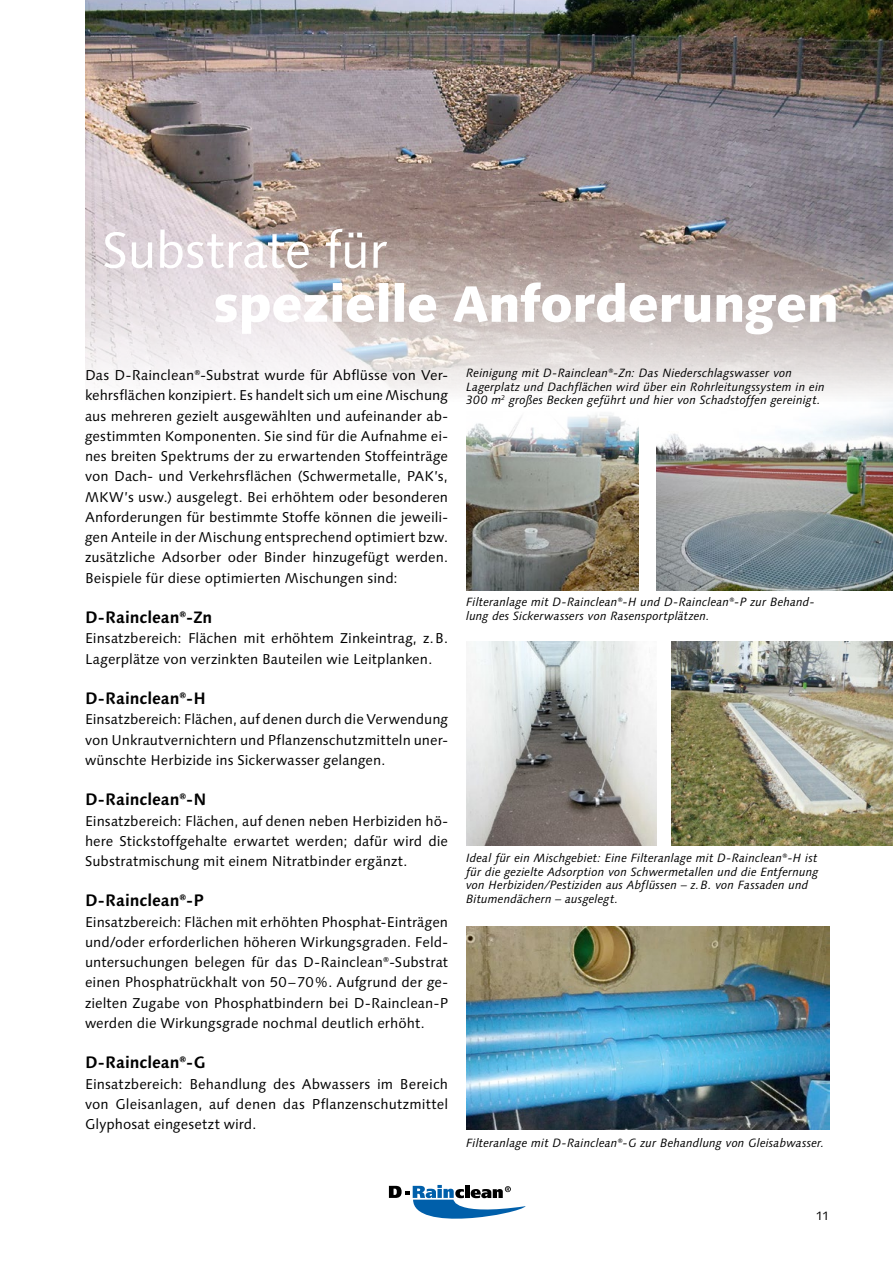
<style>
.page{position:relative;width:893px;height:1263px;background:#fff}
.page>*{position:absolute;margin:0;border:0;box-sizing:border-box;transform-origin:0 0}
.t1{font:800 51px "Syntax Next LT Pro";letter-spacing:-.015em;color:#fff}
.t2{font:51px "Syntax Next LT Pro";letter-spacing:-.015em;color:#fff}
.t3{font:700 16.5px "Syntax Next LT Pro";letter-spacing:-.005em;color:#000}
.t4{font:14.25px/20.2px "Syntax Next LT Pro";letter-spacing:.005em;color:#000;text-align:justify}
.t5{font:italic 12px/13.5px "Syntax Next LT Pro";color:#000}
.t6{font:12px "Syntax Next LT Pro";color:#000}
</style>
<div class="page">
<svg style="left:389px;top:1185px;width:137px;height:34px"></svg>
<img style="left:85px;top:0;width:808px;height:395px">
<img style="left:657px;top:395px;width:236px;height:195px">
<img style="left:466px;top:413px;width:173px;height:177px">
<img style="left:466px;top:641px;width:191px;height:204px">
<img style="left:671px;top:641px;width:222px;height:204px">
<img style="left:466px;top:927px;width:363px;height:202px">
<h1 class="t2" style="left:102px;top:218px;width:287px">Substrate für</h1>
<h1 class="t1" style="left:213px;top:271px;width:627px">spezielle Anforderungen</h1>
<p class="t4" style="left:85px;top:365px;width:365px">Das D-Rainclean®-Substrat wurde für Abflüsse von Ver&shy;kehrsflächen konzipiert. Es handelt sich um eine Mischung aus mehreren gezielt ausgewählten und aufeinander ab&shy;gestimmten Komponenten. Sie sind für die Aufnahme ei&shy;nes breiten Spektrums der zu erwartenden Stoffeinträge von Dach- und Verkehrsflächen (Schwermetalle, PAK’s, MKW’s usw.) ausgelegt. Bei erhöhtem oder besonderen Anforderungen für bestimmte Stoffe können die jeweili&shy;gen Anteile in der Mischung entsprechend optimiert bzw. zusätzliche Adsorber oder Binder hinzugefügt werden.<br>Beispiele für diese optimierten Mischungen sind:</p>
<p class="t3" style="left:85px;top:607px;width:129px">D-Rainclean®-Zn</p>
<p class="t4" style="left:85px;top:628px;width:365px">Einsatzbereich: Flächen mit erhöhtem Zinkeintrag, z.B.<br>Lagerplätze von verzinkten Bauteilen wie Leitplanken.</p>
<p class="t3" style="left:85px;top:688px;width:122px">D-Rainclean®-H</p>
<p class="t4" style="left:85px;top:709px;width:365px">Einsatzbereich: Flächen, auf denen durch die Verwendung von Unkrautvernichtern und Pflanzenschutzmitteln uner&shy;wünschte Herbizide ins Sickerwasser gelangen.</p>
<p class="t3" style="left:85px;top:789px;width:123px">D-Rainclean®-N</p>
<p class="t4" style="left:85px;top:810px;width:365px">Einsatzbereich: Flächen, auf denen neben Herbiziden hö&shy;here Stickstoffgehalte erwartet werden; dafür wird die Substratmischung mit einem Nitratbinder ergänzt.</p>
<p class="t3" style="left:85px;top:890px;width:120px">D-Rainclean®-P</p>
<p class="t4" style="left:85px;top:911px;width:365px">Einsatzbereich: Flächen mit erhöhten Phosphat-Einträgen und/oder erforderlichen höheren Wirkungsgraden. Feld&shy;untersuchungen belegen für das D-Rainclean®-Substrat einen Phosphatrückhalt von 50–70%. Aufgrund der ge&shy;zielten Zugabe von Phosphatbindern bei D-Rainclean-P werden die Wirkungsgrade nochmal deutlich erhöht.</p>
<p class="t3" style="left:85px;top:1052px;width:122px">D-Rainclean®-G</p>
<p class="t4" style="left:85px;top:1073px;width:365px">Einsatzbereich: Behandlung des Abwassers im Bereich von Gleisanlagen, auf denen das Pflanzenschutzmittel Glyphosat eingesetzt wird.</p>
<p class="t5" style="left:466px;top:366px;width:360px">Reinigung mit D-Rainclean®-Zn: Das Niederschlagswasser von<br>Lagerplatz und Dachflächen wird über ein Rohrleitungssystem in ein<br>300 m<sup>2</sup> großes Becken geführt und hier von Schadstoffen gereinigt.</p>
<p class="t5" style="left:466px;top:595px;width:350px">Filteranlage mit D-Rainclean®-H und D-Rainclean®-P zur Behand&shy;lung des Sickerwassers von Rasensportplätzen.</p>
<p class="t5" style="left:466px;top:851px;width:354px">Ideal für ein Mischgebiet: Eine Filteranlage mit D-Rainclean®-H ist für die gezielte Adsorption von Schwermetallen und die Entfernung von Herbiziden/Pestiziden aus Abflüssen – z.B. von Fassaden und Bitumendächern – ausgelegt.</p>
<p class="t5" style="left:466px;top:1136px;width:360px">Filteranlage mit D-Rainclean®-G zur Behandlung von Gleisabwasser.</p>
<p class="t6" style="left:816px;top:1208px;width:15px">11</p>
</div>
